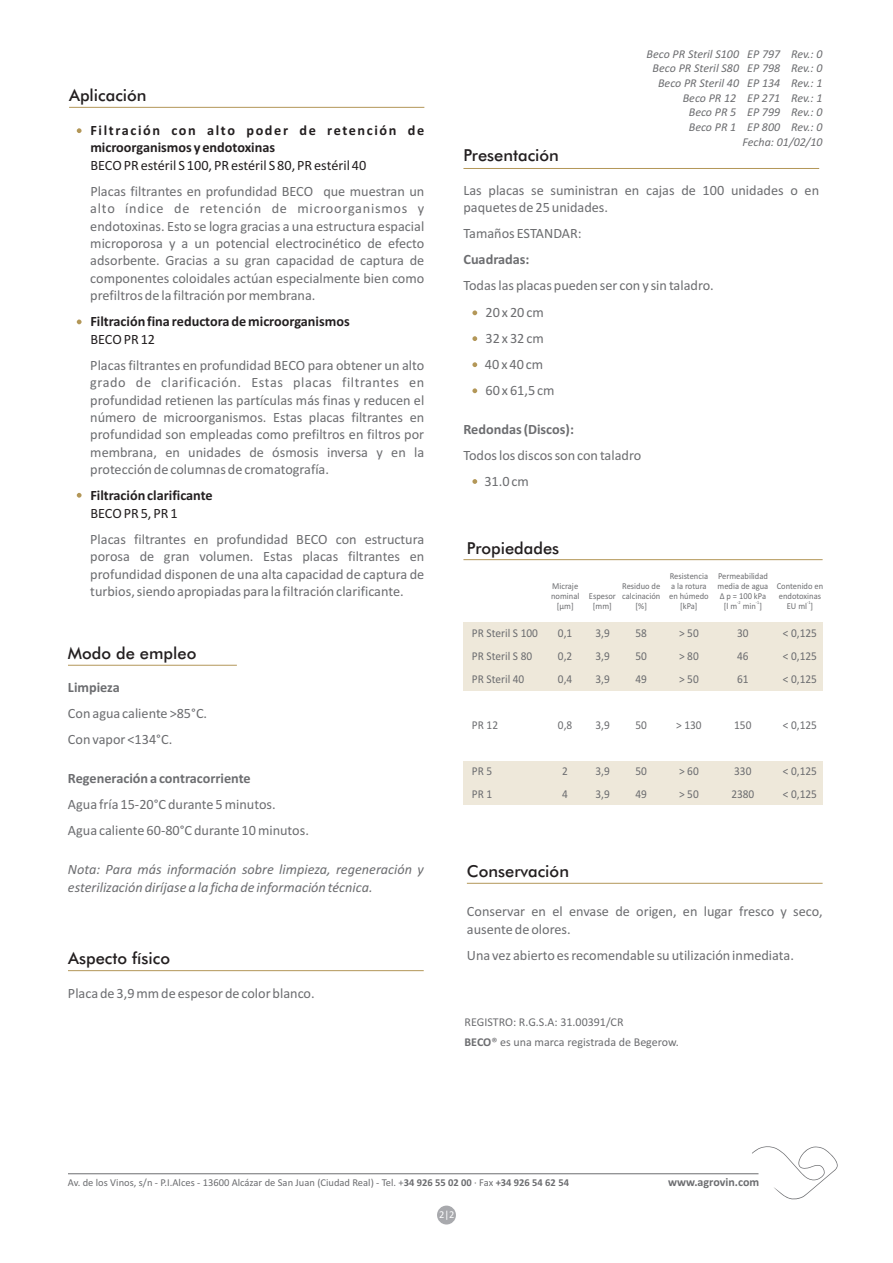
<style>
.page{position:relative;width:893px;height:1263px;background:#fff}
.page>*{position:absolute;margin:0;border:0;box-sizing:border-box;transform-origin:0 0}
.t1{font:500 16.5px "Futura BT";color:#231f20}
.t2{font:14.25px/17.4px "Calibri";color:#6c6d70}
.t3{font:italic 14.25px/17.4px "Calibri";color:#6c6d70}
.t4{font:700 14.25px "Calibri";color:#6c6d70}
.t5{font:700 14.25px/17.4px "Calibri";letter-spacing:.105em;color:#231f20}
.t6{font:700 14.25px "Calibri";color:#231f20}
.t7{font:14.25px "Calibri";color:#231f20}
.t8{font:12px/23px "Calibri";color:#6c6d70;scale:.95 1}
.t9{font:italic 12px/14.7px "Calibri";color:#6c6d70;text-align:right}
.t10{font:12px/20.7px "Calibri";color:#6c6d70}
.t11{font:700 12px "Calibri";color:#6c6d70}
.t12{font:10.5px "Calibri";color:#6c6d70}
.t13{font:10.5px "Calibri";color:#fff}
.t14{font:9px/9.9px "Calibri";color:#6c6d70;text-align:center;scale:.95 1}
.t15{font:4.5px "Calibri";color:#6c6d70;scale:.95 1}
.s1{font-weight:700}
</style>
<div class="page">
<svg style="left:752px;top:1146px;width:86px;height:54px"></svg>
<hr style="left:68px;top:1173px;width:690px;height:1px;background:#6c6d70">
<div style="left:437px;top:1205px;width:19px;height:19px;background:#a8a9ad;border-radius:50%"></div>
<hr style="left:467px;top:883px;width:356px;height:1px;background:#b39758">
<hr style="left:68px;top:970px;width:356px;height:1px;background:#b39758">
<hr style="left:68px;top:665px;width:169px;height:1px;background:#b39758">
<hr style="left:463px;top:559px;width:360px;height:1px;background:#b39758">
<div style="left:463px;top:622px;width:360px;height:68px;background:#eee8da"></div>
<div style="left:463px;top:761px;width:360px;height:44px;background:#eee8da"></div>
<hr style="left:69px;top:107px;width:355px;height:1px;background:#b39758">
<svg style="left:77px;top:128px;width:5px;height:5px"></svg>
<svg style="left:77px;top:319px;width:5px;height:5px"></svg>
<svg style="left:77px;top:493px;width:5px;height:5px"></svg>
<hr style="left:463px;top:168px;width:356px;height:1px;background:#b39758">
<svg style="left:472px;top:310px;width:5px;height:5px"></svg>
<svg style="left:472px;top:336px;width:5px;height:5px"></svg>
<svg style="left:472px;top:362px;width:5px;height:5px"></svg>
<svg style="left:472px;top:388px;width:5px;height:5px"></svg>
<svg style="left:472px;top:479px;width:5px;height:5px"></svg>
<p class="t1" style="left:69px;top:88px;width:79px">Aplicación</p>
<p class="t5" style="left:90px;top:123px;width:335px">Filtración con alto poder de retención de microorganismos y endotoxinas</p>
<p class="t7" style="left:90px;top:159px;width:277px">BECO PR estéril S 100, PR estéril S 80, PR estéril 40</p>
<p class="t2" style="left:90px;top:183px;width:336px;text-align:justify">Placas filtrantes en profundidad BECO que muestran un alto índice de retención de microorganismos y endotoxinas. Esto se logra gracias a una estructura espacial microporosa y a un potencial electrocinético de efecto adsorbente. Gracias a su gran capacidad de captura de componentes coloidales actúan especialmente bien como prefiltros de la filtración por membrana.</p>
<p class="t6" style="left:90px;top:316px;width:261px">Filtración fina reductora de microorganismos</p>
<p class="t7" style="left:90px;top:333px;width:66px">BECO PR 12</p>
<p class="t2" style="left:90px;top:357px;width:336px;text-align:justify">Placas filtrantes en profundidad BECO para obtener un alto grado de clarificación. Estas placas filtrantes en profundidad retienen las partículas más finas y reducen el número de microorganismos. Estas placas filtrantes en profundidad son empleadas como prefiltros en filtros por membrana, en unidades de ósmosis inversa y en la protección de columnas de cromatografía.</p>
<p class="t6" style="left:90px;top:489px;width:124px">Filtración clarificante</p>
<p class="t7" style="left:90px;top:507px;width:89px">BECO PR 5, PR 1</p>
<p class="t2" style="left:90px;top:531px;width:335px;text-align:justify">Placas filtrantes en profundidad BECO con estructura porosa de gran volumen. Estas placas filtrantes en profundidad disponen de una alta capacidad de captura de turbios, siendo apropiadas para la filtración clarificante.</p>
<p class="t1" style="left:68px;top:646px;width:130px">Modo de empleo</p>
<p class="t4" style="left:68px;top:681px;width:53px">Limpieza</p>
<p class="t2" style="left:68px;top:701px;width:141px;line-height:26.1px">Con agua caliente &gt;85°C.<br>Con vapor &lt;134°C.</p>
<p class="t4" style="left:68px;top:772px;width:184px">Regeneración a contracorriente</p>
<p class="t2" style="left:68px;top:792px;width:242px;line-height:26.1px">Agua fría 15-20°C durante 5 minutos.<br>Agua caliente 60-80°C durante 10 minutos.</p>
<p class="t3" style="left:68px;top:862px;width:357px">Nota: Para más información sobre limpieza, regeneración y esterilización diríjase a la ficha de información técnica.</p>
<p class="t1" style="left:68px;top:952px;width:103px">Aspecto físico</p>
<p class="t2" style="left:68px;top:986px;width:248px">Placa de 3,9 mm de espesor de color blanco.</p>
<p class="t1" style="left:463px;top:149px;width:97px">Presentación</p>
<p class="t9" style="left:647px;top:47px;width:178px">Beco PR Steril S100 EP 797 Rev.: 0<br>Beco PR Steril S80 EP 798 Rev.: 0<br>Beco PR Steril 40 EP 134 Rev.: 1<br>Beco PR 12 EP 271 Rev.: 1<br>Beco PR 5 EP 799 Rev.: 0<br>Beco PR 1 EP 800 Rev.: 0<br>Fecha: 01/02/10</p>
<p class="t2" style="left:463px;top:183px;width:357px">Las placas se suministran en cajas de 100 unidades o en paquetes de 25 unidades.</p>
<p class="t2" style="left:463px;top:226px;width:120px">Tamaños ESTANDAR:</p>
<p class="t4" style="left:463px;top:254px;width:67px">Cuadradas:</p>
<p class="t2" style="left:485px;top:274px;width:230px;line-height:26.1px;text-indent:-22px">Todas las placas pueden ser con y sin taladro.<br>20 x 20 cm<br>32 x 32 cm<br>40 x 40 cm<br>60 x 61,5 cm</p>
<p class="t4" style="left:463px;top:423px;width:112px">Redondas (Discos):</p>
<p class="t2" style="left:484px;top:443px;width:158px;line-height:26.1px;text-indent:-21px">Todos los discos son con taladro<br>31.0 cm</p>
<p class="t1" style="left:467px;top:541px;width:94px">Propiedades</p>
<p class="t14" style="left:551px;top:582px;width:31px">Micraje nominal [µm]</p>
<p class="t14" style="left:589px;top:592px;width:30px">Espesor [mm]</p>
<p class="t14" style="left:622px;top:582px;width:42px">Residuo de calcinación [%]</p>
<p class="t14" style="left:669px;top:572px;width:43px">Resistencia a la rotura en húmedo [kPa]</p>
<p class="t14" style="left:718px;top:572px;width:55px;text-align:justify">Permeabilidad media de agua Δ p = 100 kPa</p>
<p class="t15" style="left:737px;top:601px;width:5px">-2</p>
<p class="t15" style="left:756px;top:601px;width:5px">-1</p>
<p class="t14" style="left:724px;top:602px;width:42px">[l m min ]</p>
<p class="t8" style="left:472px;top:623px;width:71px">PR Steril S 100<br>PR Steril S 80<br>PR Steril 40</p>
<p class="t8" style="left:472px;top:714px;width:29px">PR 12</p>
<p class="t8" style="left:472px;top:760px;width:23px">PR 5<br>PR 1</p>
<p class="t8" style="left:558px;top:623px;width:17px;text-align:justify">0,1<br>0,2<br>0,4</p>
<p class="t8" style="left:558px;top:714px;width:17px">0,8</p>
<p class="t8" style="left:562px;top:760px;width:8px">2<br>4</p>
<p class="t8" style="left:595px;top:623px;width:17px;text-align:justify">3,9<br>3,9<br>3,9</p>
<p class="t8" style="left:595px;top:714px;width:17px">3,9</p>
<p class="t8" style="left:595px;top:760px;width:17px">3,9<br>3,9</p>
<p class="t8" style="left:635px;top:623px;width:14px;text-align:justify">58<br>50<br>49</p>
<p class="t8" style="left:635px;top:714px;width:14px">50</p>
<p class="t8" style="left:635px;top:760px;width:14px">50<br>49</p>
<p class="t8" style="left:679px;top:623px;width:22px;text-align:justify">&gt; 50 &gt; 80 &gt; 50</p>
<p class="t8" style="left:676px;top:714px;width:28px">&gt; 130</p>
<p class="t8" style="left:679px;top:760px;width:22px">&gt; 60 &gt; 50</p>
<p class="t8" style="left:737px;top:623px;width:14px;text-align:justify">30<br>46<br>61</p>
<p class="t8" style="left:734px;top:714px;width:20px">150</p>
<p class="t8" style="left:731px;top:760px;width:26px">330<br>2380</p>
<p class="t14" style="left:777px;top:582px;width:50px;text-align:left">Contenido en endotoxinas</p>
<p class="t15" style="left:807px;top:601px;width:5px">-1</p>
<p class="t14" style="left:787px;top:602px;width:29px">EU ml ]</p>
<p class="t8" style="left:783px;top:623px;width:37px;text-align:justify">&lt; 0,125 &lt; 0,125 &lt; 0,125</p>
<p class="t8" style="left:783px;top:714px;width:37px">&lt; 0,125</p>
<p class="t8" style="left:783px;top:760px;width:37px">&lt; 0,125 &lt; 0,125</p>
<p class="t1" style="left:467px;top:864px;width:104px">Conservación</p>
<p class="t2" style="left:467px;top:904px;width:357px">Conservar en el envase de origen, en lugar fresco y seco, ausente de olores.</p>
<p class="t2" style="left:467px;top:947px;width:329px">Una vez abierto es recomendable su utilización inmediata.</p>
<p class="t10" style="left:465px;top:1012px;width:216px">REGISTRO: R.G.S.A: 31.00391/CR<br><span class="s1">BECO</span>® es una marca registrada de Begerow.</p>
<p class="t12" style="left:68px;top:1178px;width:502px">Av. de los Vinos, s/n - P.I.Alces - 13600 Alcázar de San Juan (Ciudad Real) - Tel. +<span class="s1">34 926 55 02 00</span> · Fax <span class="s1">+34 926 54 62 54</span></p>
<p class="t11" style="left:668px;top:1177px;width:93px">www.agrovin.com</p>
<p class="t13" style="left:439px;top:1210px;width:17px">2|2</p>
</div>
